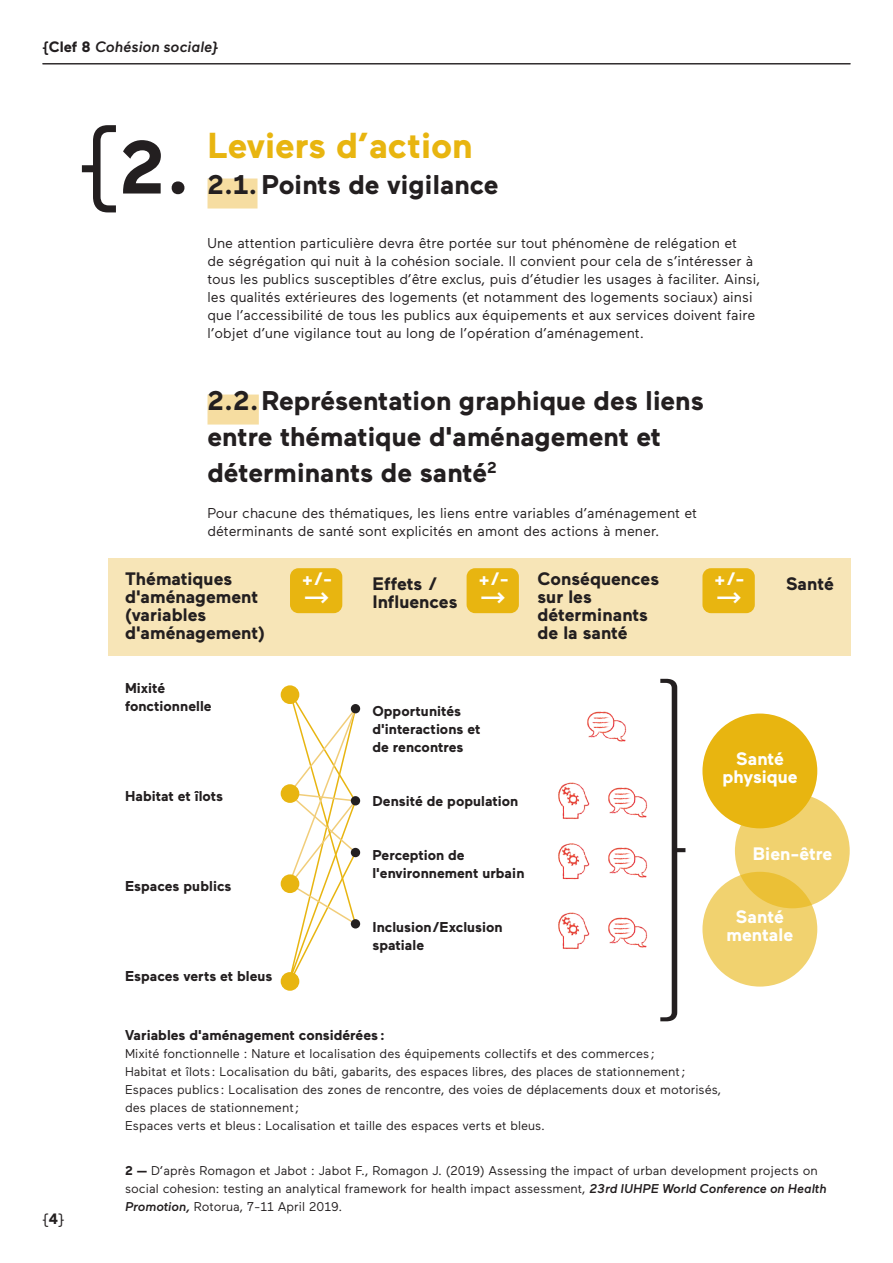
<style>
.page{position:relative;width:893px;height:1263px;background:#fff}
.page>*{position:absolute;margin:0;border:0;box-sizing:border-box;transform-origin:0 0}
.t1{font:700 75px "Maax";color:#231f20}
.t2{font:700 36px "Maax";color:#e8b510}
.t3{font:700 27px/36px "Maax";color:#231f20}
.t4{font:700 18px/18px "Maax";color:#231f20}
.t5{font:700 18px/18px "Maax";color:#fff}
.t6{font:italic 500 15px "Maax";color:#231f20}
.t7{font:15px "Maax";color:#231f20}
.t8{font:14.25px/18px "Maax";color:#231f20}
.t9{font:700 14.25px/18px "Maax";color:#231f20}
.t10{font:12.75px/18px "Maax";color:#231f20}
.s1{font-style:normal}
.s2{font-weight:700;font-style:normal}
.s3{font-weight:400;font-size:97.5px}
.s4{font-weight:700}
.s5{font-weight:500;font-style:italic}
</style>
<div class="page">
<hr style="left:43px;top:63px;width:807px;height:1px;background:#231f20">
<svg style="left:282px;top:687px;width:78px;height:303px"></svg>
<div style="left:207px;top:179px;width:50px;height:30px;background:#f6dda1"></div>
<div style="left:207px;top:395px;width:52px;height:30px;background:#f6dda1"></div>
<div style="left:108px;top:558px;width:742px;height:97px;background:#f7e5b7"></div>
<svg style="left:660px;top:679px;width:25px;height:342px"></svg>
<div style="left:702px;top:713px;width:115px;height:115px;background:#e8b510;border-radius:50%"></div>
<div style="left:702px;top:872px;width:115px;height:114px;background:#f1d26f;border-radius:50%"></div>
<svg style="left:735px;top:793px;width:115px;height:115px;background:#eecb59"></svg>
<div style="left:290px;top:568px;width:52px;height:45px;background:#e8b510;border-radius:9px"></div>
<div style="left:467px;top:568px;width:52px;height:45px;background:#e8b510;border-radius:9px"></div>
<div style="left:702px;top:568px;width:53px;height:45px;background:#e8b510;border-radius:9px"></div>
<div style="left:281px;top:685px;width:18px;height:19px;background:#e8b510;border-radius:50%"></div>
<div style="left:281px;top:784px;width:18px;height:19px;background:#e8b510;border-radius:50%"></div>
<div style="left:351px;top:704px;width:9px;height:9px;background:#231f20;border-radius:50%"></div>
<div style="left:351px;top:848px;width:9px;height:9px;background:#231f20;border-radius:50%"></div>
<div style="left:351px;top:796px;width:9px;height:9px;background:#231f20;border-radius:50%"></div>
<div style="left:351px;top:919px;width:9px;height:9px;background:#231f20;border-radius:50%"></div>
<div style="left:281px;top:874px;width:18px;height:19px;background:#e8b510;border-radius:50%"></div>
<div style="left:281px;top:972px;width:18px;height:19px;background:#e8b510;border-radius:50%"></div>
<img style="left:558px;top:782px;width:31px;height:37px">
<img style="left:558px;top:843px;width:31px;height:37px">
<img style="left:558px;top:912px;width:31px;height:37px">
<img style="left:589px;top:787px;width:59px;height:31px">
<img style="left:589px;top:847px;width:59px;height:31px">
<img style="left:589px;top:917px;width:59px;height:31px">
<img style="left:587px;top:711px;width:40px;height:31px">
<p class="t6" style="left:43px;top:39px;width:177px"><span class="s1">{</span><span class="s2">Clef 8</span> Cohésion sociale}</p>
<h1 class="t1" style="left:79px;top:127px;width:113px"><span class="s3">{</span>2.</h1>
<h2 class="t2" style="left:207px;top:125px;width:267px">Leviers d’action</h2>
<h3 class="t3" style="left:207px;top:166px;width:293px">2.1.Points de vigilance</h3>
<p class="t8" style="left:207px;top:234px;width:554px">Une attention particulière devra être portée sur tout phénomène de relégation et<br>de ségrégation qui nuit à la cohésion sociale. Il convient pour cela de s’intéresser à tous les publics susceptibles d’être exclus, puis d’étudier les usages à faciliter. Ainsi, les qualités extérieures des logements (et notamment des logements sociaux) ainsi que l’accessibilité de tous les publics aux équipements et aux services doivent faire l’objet d’une vigilance tout au long de l’opération d’aménagement.</p>
<h3 class="t3" style="left:207px;top:382px;width:498px">2.2.Représentation graphique des liens entre thématique d'aménagement et déterminants de santé<sup>2</sup></h3>
<p class="t8" style="left:207px;top:504px;width:491px">Pour chacune des thématiques, les liens entre variables d’aménagement et déterminants de santé sont explicités en amont des actions à mener.</p>
<h3 class="t4" style="left:125px;top:570px;width:142px">Thématiques d'aménagement (variables d'aménagement)</h3>
<p class="t9" style="left:125px;top:679px;width:88px">Mixité fonctionnelle</p>
<p class="t9" style="left:125px;top:787px;width:100px">Habitat et îlots</p>
<p class="t9" style="left:125px;top:877px;width:108px">Espaces publics</p>
<p class="t9" style="left:125px;top:967px;width:149px">Espaces verts et bleus</p>
<h3 class="t4" style="left:537px;top:570px;width:123px">Conséquences</h3>
<h3 class="t4" style="left:786px;top:574px;width:49px">Santé</h3>
<h3 class="t4" style="left:537px;top:588px;width:112px">sur les déterminants de la santé</h3>
<h3 class="t5" style="left:302px;top:570px;width:32px">+/- ---&gt;</h3>
<h3 class="t5" style="left:478px;top:570px;width:32px">+/- ---&gt;</h3>
<h3 class="t5" style="left:714px;top:570px;width:32px">+/- ---&gt;</h3>
<h3 class="t4" style="left:372px;top:574px;width:87px">Effets /<br>Influences</h3>
<p class="t9" style="left:372px;top:702px;width:109px">Opportunités d'interactions et de rencontres</p>
<p class="t9" style="left:372px;top:792px;width:147px">Densité de population</p>
<p class="t9" style="left:372px;top:846px;width:154px">Perception de l'environnement urbain</p>
<p class="t9" style="left:372px;top:918px;width:132px">Inclusion/Exclusion spatiale</p>
<h3 class="t5" style="left:722px;top:750px;width:77px;text-align:center">Santé physique</h3>
<h3 class="t5" style="left:753px;top:844px;width:81px">Bien-être</h3>
<h3 class="t5" style="left:727px;top:907px;width:68px;text-align:center">Santé mentale</h3>
<p class="t7" style="left:43px;top:1210px;width:23px">{<span class="s4">4</span>}</p>
<p class="t9" style="left:125px;top:1026px;width:261px">Variables d'aménagement considérées :</p>
<p class="t10" style="left:125px;top:1044px;width:598px">Mixité fonctionnelle : Nature et localisation des équipements collectifs et des commerces ;<br>Habitat et îlots : Localisation du bâti, gabarits, des espaces libres, des places de stationnement; Espaces publics : Localisation des zones de rencontre, des voies de déplacements doux et motorisés, des places de stationnement;<br>Espaces verts et bleus : Localisation et taille des espaces verts et bleus.</p>
<p class="t10" style="left:125px;top:1161px;width:703px"><span class="s4">2 —</span> D’après Romagon et Jabot : Jabot F., Romagon J. (2019) Assessing the impact of urban development projects on social cohesion: testing an analytical framework for health impact assessment, <span class="s5">23rd IUHPE World Conference on Health<br>Promotion,</span> Rotorua, 7-11 April 2019.</p>
</div>
